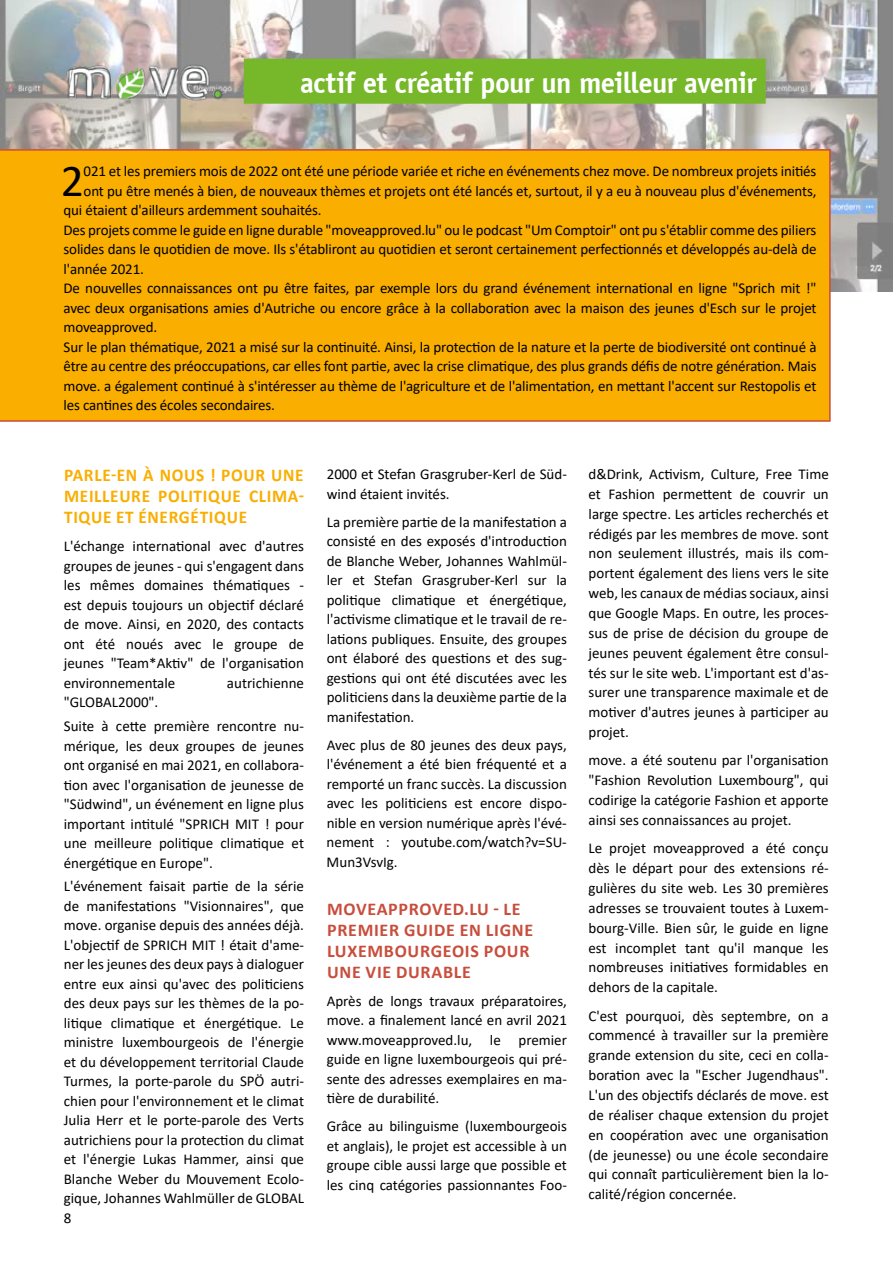
<style>
.page{position:relative;width:893px;height:1263px;background:#fff}
.page>*{position:absolute;margin:0;border:0;box-sizing:border-box;transform-origin:0 0}
.t1{font:45.75px "Calibri";color:#000}
.t2{font:700 30px "Officina Sans";letter-spacing:-.025em;color:#fff;scale:.96 1}
.t3{font:700 18px/21px "Calibri";letter-spacing:.04em;color:#c84d3c}
.t4{font:700 18px/21px "Calibri";letter-spacing:.04em;color:#f9ae00;text-align:justify;scale:.96 1}
.t5{font:15px/19.5px "Calibri";letter-spacing:-.01em;color:#000;text-align:justify}
</style>
<div class="page">
<img style="left:0;top:0;width:893px;height:292px">
<div style="left:244px;top:59px;width:522px;height:45px;background:#76b82a"></div>
<div style="left:0;top:149px;width:831px;height:273px;background:#f9ae00"></div>
<img style="left:60px;top:47px;width:170px;height:70px">
<h2 class="t2" style="left:300px;top:62px;width:477px">actif et créatif pour un meilleur avenir</h2>
<h1 class="t1" style="left:61px;top:149px;width:25px">2</h1>
<p class="t5" style="left:84px;top:161px;width:734px">021 et les premiers mois de 2022 ont été une période variée et riche en événements chez move. De nombreux projets initiés</p>
<p class="t5" style="left:84px;top:180px;width:734px">ont pu être menés à bien, de nouveaux thèmes et projets ont été lancés et, surtout, il y a eu à nouveau plus d'événements,</p>
<p class="t5" style="left:64px;top:200px;width:260px">qui étaient d'ailleurs ardemment souhaités.</p>
<p class="t5" style="left:64px;top:219px;width:754px">Des projets comme le guide en ligne durable "moveapproved.lu" ou le podcast "Um Comptoir" ont pu s'établir comme des piliers</p>
<p class="t5" style="left:64px;top:239px;width:754px">solides dans le quotidien de move. Ils s'établiront au quotidien et seront certainement perfectionnés et développés au-delà de</p>
<p class="t5" style="left:64px;top:258px;width:82px">l'année 2021.</p>
<p class="t5" style="left:64px;top:278px;width:754px">De nouvelles connaissances ont pu être faites, par exemple lors du grand événement international en ligne "Sprich mit !"</p>
<p class="t5" style="left:64px;top:297px;width:754px">avec deux organisations amies d'Autriche ou encore grâce à la collaboration avec la maison des jeunes d'Esch sur le projet</p>
<p class="t5" style="left:64px;top:317px;width:95px">moveapproved.</p>
<p class="t5" style="left:64px;top:336px;width:754px">Sur le plan thématique, 2021 a misé sur la continuité. Ainsi, la protection de la nature et la perte de biodiversité ont continué à</p>
<p class="t5" style="left:64px;top:356px;width:754px">être au centre des préoccupations, car elles font partie, avec la crise climatique, des plus grands défis de notre génération. Mais</p>
<p class="t5" style="left:64px;top:375px;width:754px">move. a également continué à s'intéresser au thème de l'agriculture et de l'alimentation, en mettant l'accent sur Restopolis et</p>
<p class="t5" style="left:64px;top:395px;width:213px">les cantines des écoles secondaires.</p>
<p class="t4" style="left:64px;top:465px;width:251px">PARLE-EN À NOUS ! POUR UNE MEILLEURE POLITIQUE CLIMA-TIQUE ET ÉNERGÉTIQUE</p>
<p class="t5" style="left:64px;top:536px;width:242px">L'échange international avec d'autres groupes de jeunes - qui s'engagent dans les mêmes domaines thématiques - est depuis toujours un objectif déclaré de move. Ainsi, en 2020, des contacts ont été noués avec le groupe de jeunes "Team*Aktiv" de l'organisation environnementale</p>
<p class="t5" style="left:227px;top:673px;width:79px">autrichienne</p>
<p class="t5" style="left:64px;top:690px;width:242px;line-height:23.7px">"GLOBAL2000".<br>Suite à cette première rencontre nu-</p>
<p class="t5" style="left:64px;top:735px;width:242px">mérique, les deux groupes de jeunes ont organisé en mai 2021, en collabora&shy;tion avec l'organisation de jeunesse de "Südwind", un événement en ligne plus important intitulé "SPRICH MIT ! pour une meilleure politique climatique et énergétique en Europe".</p>
<p class="t5" style="left:64px;top:876px;width:242px">L'événement faisait partie de la série de manifestations "Visionnaires", que move. organise depuis des années déjà.<br>L'objectif de SPRICH MIT ! était d'ame&shy;ner les jeunes des deux pays à dialoguer entre eux ainsi qu'avec des politiciens des deux pays sur les thèmes de la po&shy;litique climatique et énergétique. Le ministre luxembourgeois de l'énergie et du développement territorial Claude Turmes, la porte-parole du SPÖ autri&shy;chien pour l'environnement et le climat Julia Herr et le porte-parole des Verts autrichiens pour la protection du climat et l'énergie Lukas Hammer, ainsi que Blanche Weber du Mouvement Ecolo&shy;gique, Johannes Wahlmüller de GLOBAL</p>
<p class="t5" style="left:64px;top:1208px;width:9px">8</p>
<p class="t5" style="left:327px;top:464px;width:242px">2000 et Stefan Grasgruber-Kerl de Süd&shy;wind étaient invités.</p>
<p class="t5" style="left:327px;top:511px;width:242px">La première partie de la manifestation a consisté en des exposés d'introduction de Blanche Weber, Johannes Wahlmül&shy;ler et Stefan Grasgruber-Kerl sur la politique climatique et énergétique, l'activisme climatique et le travail de re&shy;lations publiques. Ensuite, des groupes ont élaboré des questions et des sug&shy;gestions qui ont été discutées avec les politiciens dans la deuxième partie de la manifestation.</p>
<p class="t5" style="left:327px;top:734px;width:242px">Avec plus de 80 jeunes des deux pays, l'événement a été bien fréquenté et a remporté un franc succès. La discussion avec les politiciens est encore dispo&shy;nible en version numérique après l'évé&shy;nement : youtube.com/watch?v=SU-Mun3VsvIg.</p>
<p class="t3" style="left:327px;top:898px;width:208px">MOVEAPPROVED.LU - LE<br>PREMIER GUIDE EN LIGNE<br>LUXEMBOURGEOIS POUR<br>UNE VIE DURABLE</p>
<p class="t5" style="left:327px;top:990px;width:242px">Après de longs travaux préparatoires, move. a finalement lancé en avril 2021 www.moveapproved.lu, le premier guide en ligne luxembourgeois qui pré&shy;sente des adresses exemplaires en ma&shy;tière de durabilité.</p>
<p class="t5" style="left:327px;top:1116px;width:242px">Grâce au bilinguisme (luxembourgeois et anglais), le projet est accessible à un groupe cible aussi large que possible et les cinq catégories passionnantes Foo-</p>
<p class="t5" style="left:588px;top:464px;width:242px">d&amp;Drink, Activism, Culture, Free Time et Fashion permettent de couvrir un large spectre. Les articles recherchés et rédigés par les membres de move. sont non seulement illustrés, mais ils com&shy;portent également des liens vers le site web, les canaux de médias sociaux, ainsi que Google Maps. En outre, les proces&shy;sus de prise de décision du groupe de jeunes peuvent également être consul&shy;tés sur le site web. L'important est d'as&shy;surer une transparence maximale et de motiver d'autres jeunes à participer au projet.</p>
<p class="t5" style="left:588px;top:750px;width:242px">move. a été soutenu par l'organisation "Fashion Revolution Luxembourg", qui codirige la catégorie Fashion et apporte ainsi ses connaissances au projet.</p>
<p class="t5" style="left:588px;top:838px;width:242px">Le projet moveapproved a été conçu dès le départ pour des extensions ré&shy;gulières du site web. Les 30 premières adresses se trouvaient toutes à Luxem&shy;bourg-Ville. Bien sûr, le guide en ligne est incomplet tant qu'il manque les nombreuses initiatives formidables en dehors de la capitale.</p>
<p class="t5" style="left:588px;top:1005px;width:242px">C'est pourquoi, dès septembre, on a commencé à travailler sur la première grande extension du site, ceci en colla&shy;boration avec la "Escher Jugendhaus".<br>L'un des objectifs déclarés de move. est de réaliser chaque extension du projet en coopération avec une organisation (de jeunesse) ou une école secondaire qui connaît particulièrement bien la lo&shy;calité/région concernée.</p>
</div>
